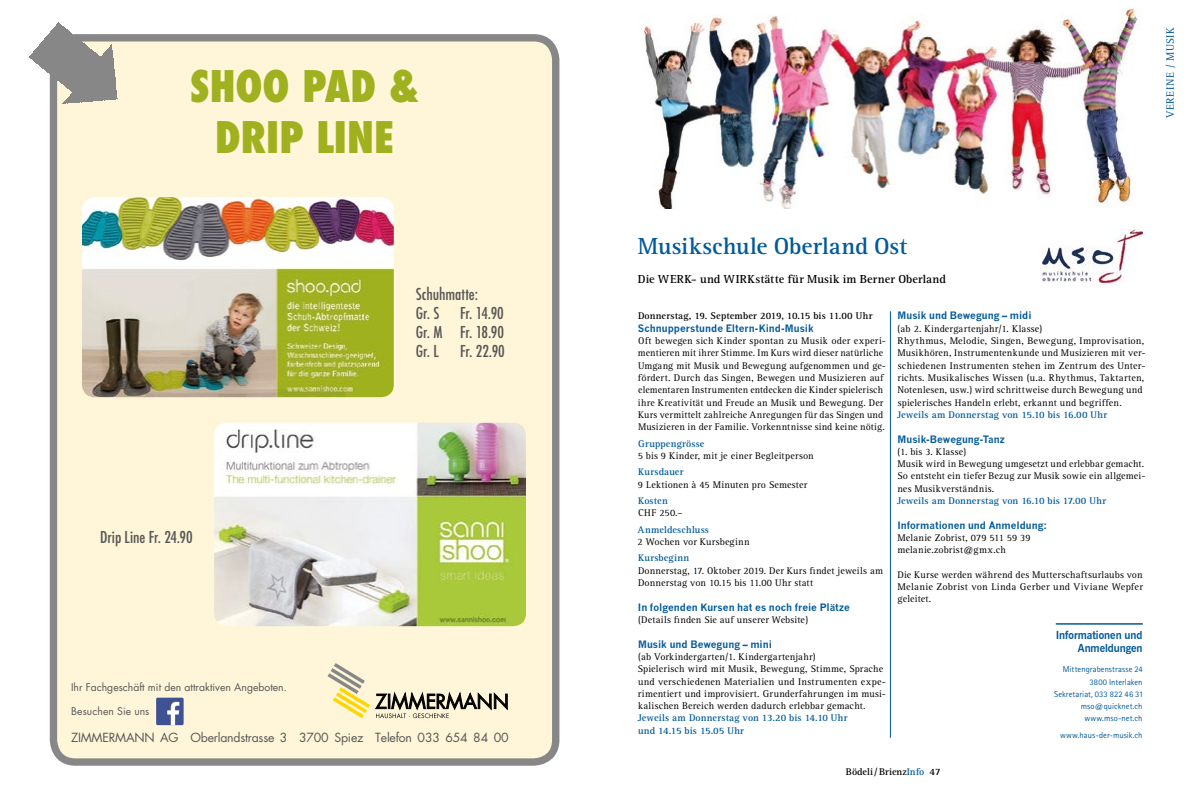
<style>
.page{position:relative;width:1191px;height:794px;background:#fff}
.page>*{position:absolute;margin:0;border:0;box-sizing:border-box;transform-origin:0 0}
.t1{font:800 condensed 42.3px/51.4px "Futura";color:#9fb11e;text-align:center}
.t2{font:700 24px "Rotis Serif";letter-spacing:-.005em;color:#005a9a}
.t3{font:500 condensed 15.9px/19.1px "Futura";letter-spacing:-.005em;color:#575756}
.t4{font:12.3px "Futura";letter-spacing:-.015em;color:#575756}
.t5{font:700 12px "Rotis Serif";letter-spacing:.015em;color:#000}
.t6{font:700 11px/12.3px "News Gothic BT";letter-spacing:-.005em;color:#005a9a;text-align:right}
.t7{font:11px "Rotis Serif";letter-spacing:.06em;color:#005a9a}
.t8{font:10.4px "Futura";color:#575756}
.t9{font:10px/12.3px "Rotis Serif";letter-spacing:.02em;color:#000}
.t10{font:700 10px/12.3px "Rotis Serif";letter-spacing:.01em;color:#005a9a}
.t11{font:700 10px "News Gothic";color:#005a9a}
.t12{font:700 10px "Rotis Serif";color:#000}
.t13{font:8.5px/12.3px "Rotis Sans Serif";letter-spacing:.005em;color:#005a9a;text-align:right}
.t14{font:7.2px "Futura";color:#575756}
.s1{color:#005a9a}
</style>
<div class="page">
<img style="left:643px;top:7px;width:495px;height:202px">
<img style="left:1042px;top:229px;width:100px;height:54px">
<hr style="left:1055px;top:623px;width:87px;height:1px;background:#005a9a">
<hr style="left:890px;top:311px;width:1px;height:427px;background:#005a9a">
<div style="left:53px;top:38px;width:503px;height:724px;background:#fff5d8;border-radius:22px"></div>
<div style="left:50px;top:34px;width:509px;height:731px;border:7px solid #878787;border-radius:22px"></div>
<img style="left:29px;top:22px;width:99px;height:99px">
<svg style="left:327px;top:663px;width:180px;height:55px"></svg>
<div style="left:156px;top:697px;width:28px;height:28px;background:#3f5293;border-radius:2px"></div>
<svg style="left:167px;top:702px;width:12px;height:23px"></svg>
<img style="left:82px;top:197px;width:312px;height:200px">
<img style="left:214px;top:423px;width:312px;height:203px">
<h1 class="t1" style="left:190px;top:61px;width:230px">SHOO PAD &amp;<br>DRIP LINE</h1>
<h3 class="t3" style="left:100px;top:528px;width:94px">Drip Line Fr. 24.90</h3>
<p class="t8" style="left:71px;top:679px;width:217px">Ihr Fachgeschäft mit den attraktiven Angeboten.</p>
<p class="t8" style="left:71px;top:703px;width:80px">Besuchen Sie uns</p>
<h3 class="t3" style="left:416px;top:284px;width:64px">Schuhmatte:<br>Gr. S</h3>
<h3 class="t3" style="left:416px;top:304px;width:90px;text-align:justify;text-indent:44px">Fr. 14.90<br>Gr. M Fr. 18.90<br>Gr. L</h3>
<h3 class="t3" style="left:460px;top:342px;width:46px">Fr. 22.90</h3>
<p class="t4" style="left:71px;top:729px;width:439px">ZIMMERMANN AG Oberlandstrasse 3 3700 Spiez Telefon 033 654 84 00</p>
<p class="t14" style="left:376px;top:735px;width:65px">ZIMMERMANN AG</p>
<p class="t7" style="left:1164px;top:118px;width:93px;rotate:-90deg">VEREINE / MUSIK</p>
<h2 class="t2" style="left:638px;top:232px;width:271px">Musikschule Oberland Ost</h2>
<p class="t5" style="left:638px;top:271px;width:309px">Die WERK- und WIRKstätte für Musik im Berner Oberland</p>
<p class="t12" style="left:638px;top:310px;width:236px">Donnerstag, 19. September 2019, 10.15 bis 11.00 Uhr</p>
<p class="t11" style="left:638px;top:322px;width:177px">Schnupperstunde Eltern-Kind-Musik</p>
<p class="t9" style="left:638px;top:335px;width:250px">Oft bewegen sich Kinder spontan zu Musik oder experi&shy;mentieren mit ihrer Stimme. Im Kurs wird dieser natürliche Umgang mit Musik und Bewegung aufgenommen und ge&shy;fördert. Durch das Singen, Bewegen und Musizieren auf elementaren Instrumenten entdecken die Kinder spielerisch ihre Kreativität und Freude an Musik und Bewegung. Der Kurs vermittelt zahlreiche Anregungen für das Singen und Musizieren in der Familie. Vorkenntnisse sind keine nötig.</p>
<p class="t10" style="left:638px;top:437px;width:68px">Gruppengrösse</p>
<p class="t9" style="left:638px;top:450px;width:177px">5 bis 9 Kinder, mit je einer Begleitperson</p>
<p class="t10" style="left:638px;top:466px;width:47px">Kursdauer</p>
<p class="t9" style="left:638px;top:478px;width:171px">9 Lektionen à 45 Minuten pro Semester</p>
<p class="t10" style="left:638px;top:495px;width:31px">Kosten</p>
<p class="t9" style="left:638px;top:507px;width:46px">CHF 250.–</p>
<p class="t10" style="left:637px;top:523px;width:73px">Anmeldeschluss</p>
<p class="t9" style="left:637px;top:536px;width:114px">2 Wochen vor Kursbeginn</p>
<p class="t10" style="left:638px;top:552px;width:53px">Kursbeginn</p>
<p class="t9" style="left:638px;top:564px;width:247px">Donnerstag, 17. Oktober 2019. Der Kurs findet jeweils am<br>Donnerstag von 10.15 bis 11.00 Uhr statt</p>
<p class="t11" style="left:638px;top:601px;width:213px">In folgenden Kursen hat es noch freie Plätze</p>
<p class="t9" style="left:638px;top:614px;width:171px">(Details finden Sie auf unserer Website)</p>
<p class="t11" style="left:638px;top:638px;width:135px">Musik und Bewegung – mini</p>
<p class="t9" style="left:638px;top:650px;width:250px">(ab Vorkindergarten/1. Kindergartenjahr)<br>Spielerisch wird mit Musik, Bewegung, Stimme, Sprache und verschiedenen Materialien und Instrumenten expe&shy;rimentiert und improvisiert. Grunderfahrungen im musi&shy;kalischen Bereich werden dadurch erlebbar gemacht.</p>
<p class="t10" style="left:637px;top:712px;width:212px">Jeweils am Donnerstag von 13.20 bis 14.10 Uhr und 14.15 bis 15.05 Uhr</p>
<p class="t11" style="left:897px;top:310px;width:135px">Musik und Bewegung – midi</p>
<p class="t9" style="left:897px;top:322px;width:250px">(ab 2. Kindergartenjahr/1. Klasse)<br>Rhythmus, Melodie, Singen, Bewegung, Improvisation, Musikhören, Instrumentenkunde und Musizieren mit ver&shy;schiedenen Instrumenten stehen im Zentrum des Unter&shy;richts. Musikalisches Wissen (u.a. Rhythmus, Taktarten, Notenlesen, usw.) wird schrittweise durch Bewegung und spielerisches Handeln erlebt, erkannt und begriffen.</p>
<p class="t10" style="left:897px;top:409px;width:212px">Jeweils am Donnerstag von 15.10 bis 16.00 Uhr</p>
<p class="t11" style="left:897px;top:433px;width:109px">Musik-Bewegung-Tanz</p>
<p class="t9" style="left:897px;top:445px;width:250px">(1. bis 3. Klasse)<br>Musik wird in Bewegung umgesetzt und erlebbar gemacht.<br>So entsteht ein tiefer Bezug zur Musik sowie ein allgemei&shy;nes Musikverständnis.</p>
<p class="t10" style="left:897px;top:495px;width:211px">Jeweils am Donnerstag von 16.10 bis 17.00 Uhr</p>
<p class="t11" style="left:897px;top:519px;width:151px">Informationen und Anmeldung:</p>
<p class="t9" style="left:897px;top:532px;width:135px">Melanie Zobrist, 079 511 59 39 melanie.zobrist@gmx.ch</p>
<p class="t9" style="left:897px;top:568px;width:247px;text-align:justify">Die Kurse werden während des Mutterschaftsurlaubs von Melanie Zobrist von Linda Gerber und Viviane Wepfer geleitet.</p>
<p class="t6" style="left:1055px;top:629px;width:88px">Informationen und<br>Anmeldungen</p>
<p class="t13" style="left:1054px;top:663px;width:91px">Mittengrabenstrasse 24<br>3800 Interlaken<br>Sekretariat, 033 822 46 31 mso@quicknet.ch www.mso-net.ch</p>
<p class="t13" style="left:1060px;top:728px;width:84px">www.haus-der-musik.ch</p>
<p class="t12" style="left:846px;top:765px;width:96px">Bödeli/Brienz<span class="s1">Info</span> 47</p>
</div>
